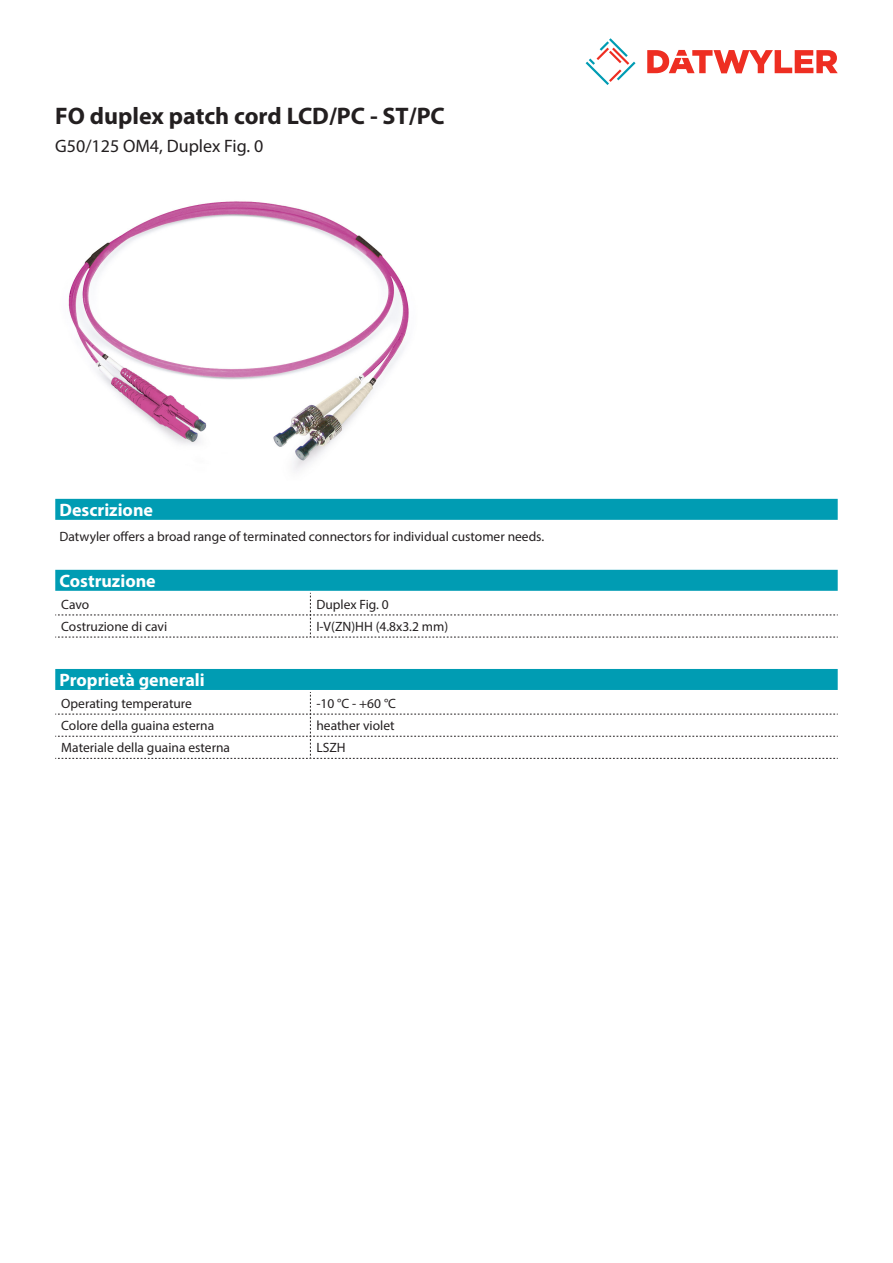
<style>
.page{position:relative;width:893px;height:1263px;background:#fff}
.page>*{position:absolute;margin:0;border:0;box-sizing:border-box;transform-origin:0 0}
.Product_Head{font:700 24px "Myriad Pro";color:#231f20}
.Standard_Head_Proper{font:700 18px "Myriad Pro";color:#fff}
.SubHead{font:18px "Myriad Pro";color:#231f20}
.myriad_light_propert{font:13.5px "Myriad Pro";color:#231f20}
.Standard_text{font:13.5px "Myriad Pro";color:#231f20}
</style>
<div class="page">
<svg style="left:586px;top:38px;width:49px;height:47px"></svg>
<svg style="left:647px;top:50px;width:191px;height:23px"></svg>
<div style="left:55px;top:570px;width:783px;height:21px;background:#009cb3"></div>
<svg style="left:55px;top:593px;width:783px;height:45px"></svg>
<img style="left:68px;top:201px;width:341px;height:270px">
<div style="left:55px;top:499px;width:783px;height:21px;background:#009cb3"></div>
<div style="left:55px;top:669px;width:783px;height:21px;background:#009cb3"></div>
<svg style="left:55px;top:692px;width:783px;height:67px"></svg>
<p class="Product_Head" style="left:55px;top:101px;width:391px">FO duplex patch cord LCD/PC - ST/PC</p>
<p class="SubHead" style="left:55px;top:135px;width:210px">G50/125 OM4, Duplex Fig. 0</p>
<p class="Standard_Head_Proper" style="left:60px;top:498px;width:95px">Descrizione</p>
<p class="Standard_text" style="left:60px;top:528px;width:486px">Datwyler offers a broad range of terminated connectors for individual customer needs.</p>
<p class="Standard_Head_Proper" style="left:60px;top:569px;width:98px">Costruzione</p>
<p class="myriad_light_propert" style="left:61px;top:596px;width:29px">Cavo</p>
<p class="myriad_light_propert" style="left:316px;top:596px;width:74px">Duplex Fig. 0</p>
<p class="myriad_light_propert" style="left:61px;top:618px;width:107px">Costruzione di cavi</p>
<p class="myriad_light_propert" style="left:316px;top:618px;width:133px">I-V(ZN)HH (4.8x3.2 mm)</p>
<p class="Standard_Head_Proper" style="left:60px;top:668px;width:147px">Proprietà generali</p>
<p class="myriad_light_propert" style="left:61px;top:695px;width:132px">Operating temperature</p>
<p class="myriad_light_propert" style="left:316px;top:695px;width:81px">-10 °C - +60 °C</p>
<p class="myriad_light_propert" style="left:61px;top:717px;width:154px">Colore della guaina esterna</p>
<p class="myriad_light_propert" style="left:316px;top:717px;width:80px">heather violet</p>
<p class="myriad_light_propert" style="left:61px;top:739px;width:170px">Materiale della guaina esterna</p>
<p class="myriad_light_propert" style="left:316px;top:739px;width:31px">LSZH</p>
</div>
